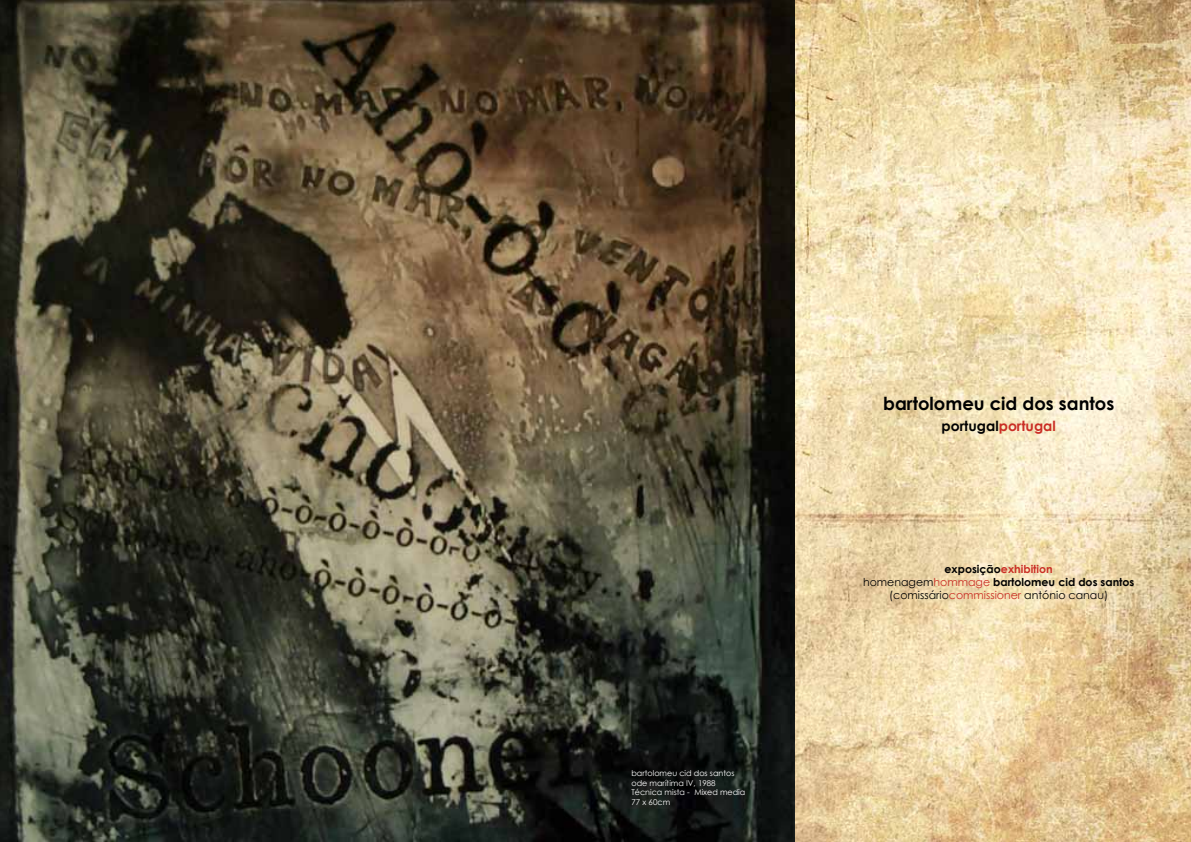
<style>
.page{position:relative;width:1191px;height:842px;background:#fff}
.page>*{position:absolute;margin:0;border:0;box-sizing:border-box;transform-origin:0 0}
.t1{font:700 18px "Century Gothic";color:#000}
.t2{font:700 14px "Century Gothic";color:#000}
.t3{font:11px/13.2px "Century Gothic";color:#000;text-align:center}
.t4{font:8px/9.6px "Century Gothic";color:#fff}
.s1{color:#ca2e25}
.s2{font-weight:700}
.s3{font-weight:700;color:#ca2e25}
</style>
<div class="page">
<img style="left:794px;top:0;width:397px;height:842px">
<img style="left:0;top:0;width:794px;height:842px">
<p class="t4" style="left:631px;top:768px;width:115px">bartolomeu cid dos santos ode marítima IV, 1988<br>Técnica mista - Mixed media<br>77 x 60cm</p>
<h1 class="t1" style="left:883px;top:389px;width:233px">bartolomeu cid dos santos</h1>
<p class="t2" style="left:941px;top:416px;width:116px">portugal<span class="s1">portugal</span></p>
<p class="t3" style="left:863px;top:562px;width:273px"><span class="s2">exposição</span><span class="s3">exhibition<br></span>homenagem<span class="s1">hommage</span> <span class="s2">bartolomeu cid dos santos </span>(comissário<span class="s1">commissioner</span> antónio canau)</p>
</div>
